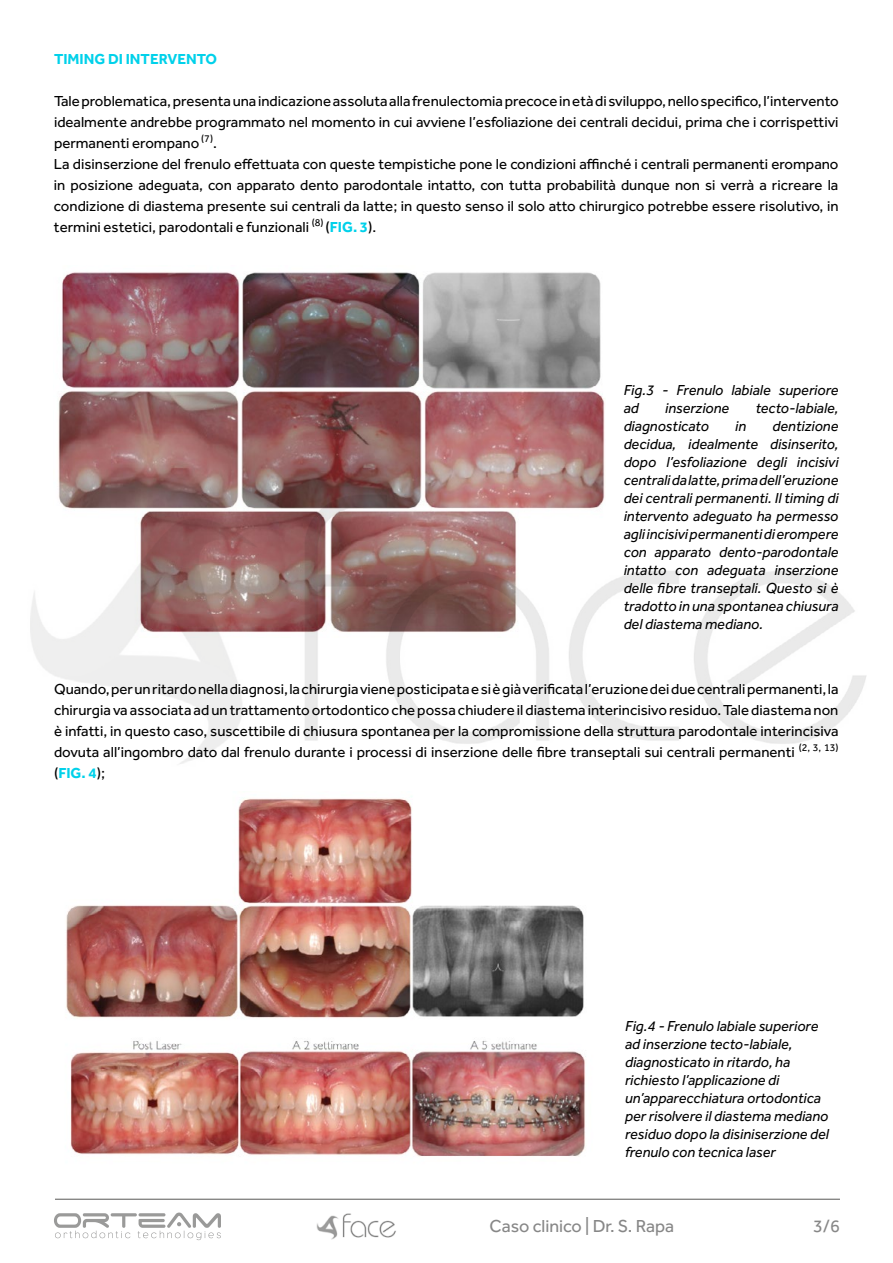
<style>
.page{position:relative;width:893px;height:1263px;background:#fff}
.page>*{position:absolute;margin:0;border:0;box-sizing:border-box;transform-origin:0 0}
.t1{font:18px "Effra";color:#878787}
.t2{font:15px/21px "Effra";color:#000}
.t3{font:italic 15px/18px "Effra";color:#000}
.t4{font:700 15px "Effra";color:#00d1ea}
.s1{font-weight:700;color:#00d1ea}
</style>
<div class="page">
<img style="left:30px;top:571px;width:836px;height:193px">
<svg style="left:54px;top:1212px;width:167px;height:28px"></svg>
<img style="left:316px;top:1213px;width:80px;height:26px">
<hr style="left:55px;top:1199px;width:785px;height:1px;background:#575756">
<img style="left:53px;top:272px;width:553px;height:366px">
<img style="left:66px;top:796px;width:520px;height:361px">
<p class="t4" style="left:54px;top:50px;width:165px">TIMING DI INTERVENTO</p>
<p class="t2" style="left:54px;top:90px;width:786px">Tale problematica, presenta una indicazione assoluta alla frenulectomia precoce in età di sviluppo, nello specifico, l’intervento idealmente andrebbe programmato nel momento in cui avviene l’esfoliazione dei centrali decidui, prima che i corrispettivi permanenti erompano <sup>(7)</sup>.<br>La disinserzione del frenulo effettuata con queste tempistiche pone le condizioni affinché i centrali permanenti erompano in posizione adeguata, con apparato dento parodontale intatto, con tutta probabilità dunque non si verrà a ricreare la condizione di diastema presente sui centrali da latte; in questo senso il solo atto chirurgico potrebbe essere risolutivo, in termini estetici, parodontali e funzionali <sup>(8)</sup> (<span class="s1">FIG. 3</span>).</p>
<p class="t3" style="left:624px;top:381px;width:216px">Fig.3 - Frenulo labiale superiore ad</p>
<p class="t3" style="left:665px;top:399px;width:66px">inserzione</p>
<p class="t3" style="left:756px;top:399px;width:84px">tecto-labiale,</p>
<p class="t3" style="left:624px;top:417px;width:87px">diagnosticato</p>
<p class="t3" style="left:735px;top:417px;width:13px">in</p>
<p class="t3" style="left:624px;top:417px;width:216px;text-align:justify;text-indent:149px">dentizione decidua, idealmente disinserito, dopo l’esfoliazione degli incisivi centrali da latte, prima dell’eruzione dei centrali permanenti. Il timing di intervento adeguato ha permesso agli incisivi permanenti di erompere con apparato dento-parodontale intatto con adeguata inserzione delle fibre transeptali. Questo si è tradotto in una spontanea chiusura del diastema mediano.</p>
<p class="t2" style="left:54px;top:678px;width:786px;text-align:justify">Quando, per un ritardo nella diagnosi, la chirurgia viene posticipata e si è già verificata l’eruzione dei due centrali permanenti, la chirurgia va associata ad un trattamento ortodontico che possa chiudere il diastema interincisivo residuo. Tale diastema non è infatti, in questo caso, suscettibile di chiusura spontanea per la compromissione della struttura parodontale interincisiva dovuta all’ingombro dato dal frenulo durante i processi di inserzione delle fibre transeptali sui centrali permanenti <sup>(2,</sup> <sup>3,</sup> <sup>13) </sup>(<span class="s1">FIG. 4</span>);</p>
<p class="t3" style="left:625px;top:1016px;width:205px">Fig.4 - Frenulo labiale superiore ad inserzione tecto-labiale, diagnosticato in ritardo, ha richiesto l’applicazione di un’apparecchiatura ortodontica per risolvere il diastema mediano residuo dopo la disiniserzione del frenulo con tecnica laser</p>
<p class="t1" style="left:490px;top:1216px;width:186px">Caso clinico | Dr. S. Rapa</p>
<p class="t1" style="left:813px;top:1216px;width:28px">3/6</p>
</div>
